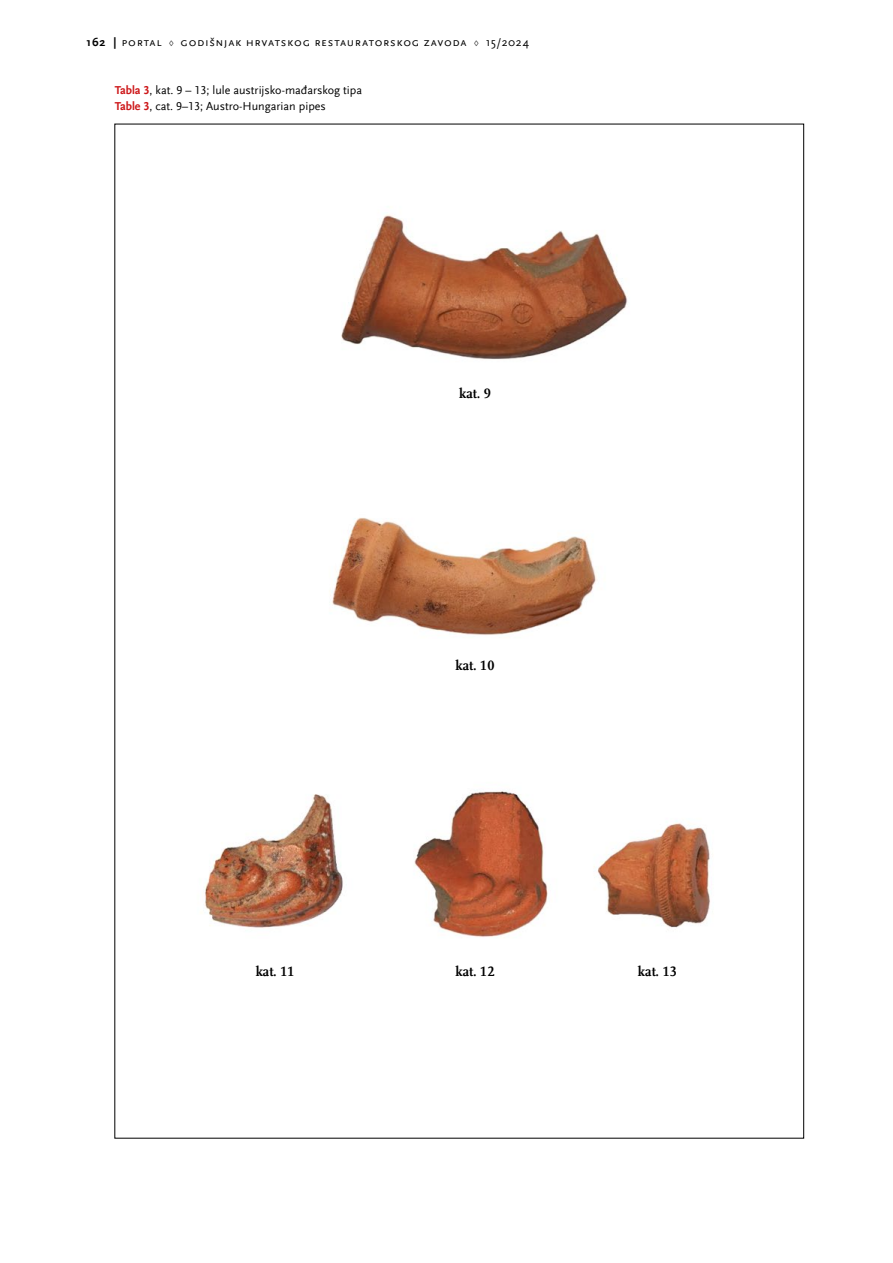
<style>
.page{position:relative;width:893px;height:1263px;background:#fff}
.page>*{position:absolute;margin:0;border:0;box-sizing:border-box;transform-origin:0 0}
.t1{font:700 14.25px "Scala Offc Pro";color:#000}
.t2{font:12px/16.5px "Scala Sans Offc Pro";color:#000}
.t3{font:12px "Scala Sans Sc Offc Pro";letter-spacing:.055em;color:#000}
.s1{font-weight:700}
.s2{font-weight:700;color:#cd1719}
</style>
<div class="page">
<img style="left:205px;top:214px;width:505px;height:723px">
<p class="t3" style="left:86px;top:35px;width:444px"><span class="s1">162 |</span> portal ♢ godišnjak hrvatskog restauratorskog zavoda ♢ 15/2024</p>
<p class="t2" style="left:115px;top:82px;width:249px"><span class="s2">Tabla 3</span>, kat. 9 – 13; lule austrijsko-mađarskog tipa<br><span class="s2">Table 3</span>, cat. 9–13; Austro-Hungarian pipes</p>
<p class="t1" style="left:459px;top:385px;width:33px">kat. 9</p>
<p class="t1" style="left:456px;top:657px;width:40px">kat. 10</p>
<p class="t1" style="left:256px;top:963px;width:40px">kat. 11</p>
<p class="t1" style="left:456px;top:963px;width:40px">kat. 12</p>
<p class="t1" style="left:638px;top:963px;width:40px">kat. 13</p>
</div>
